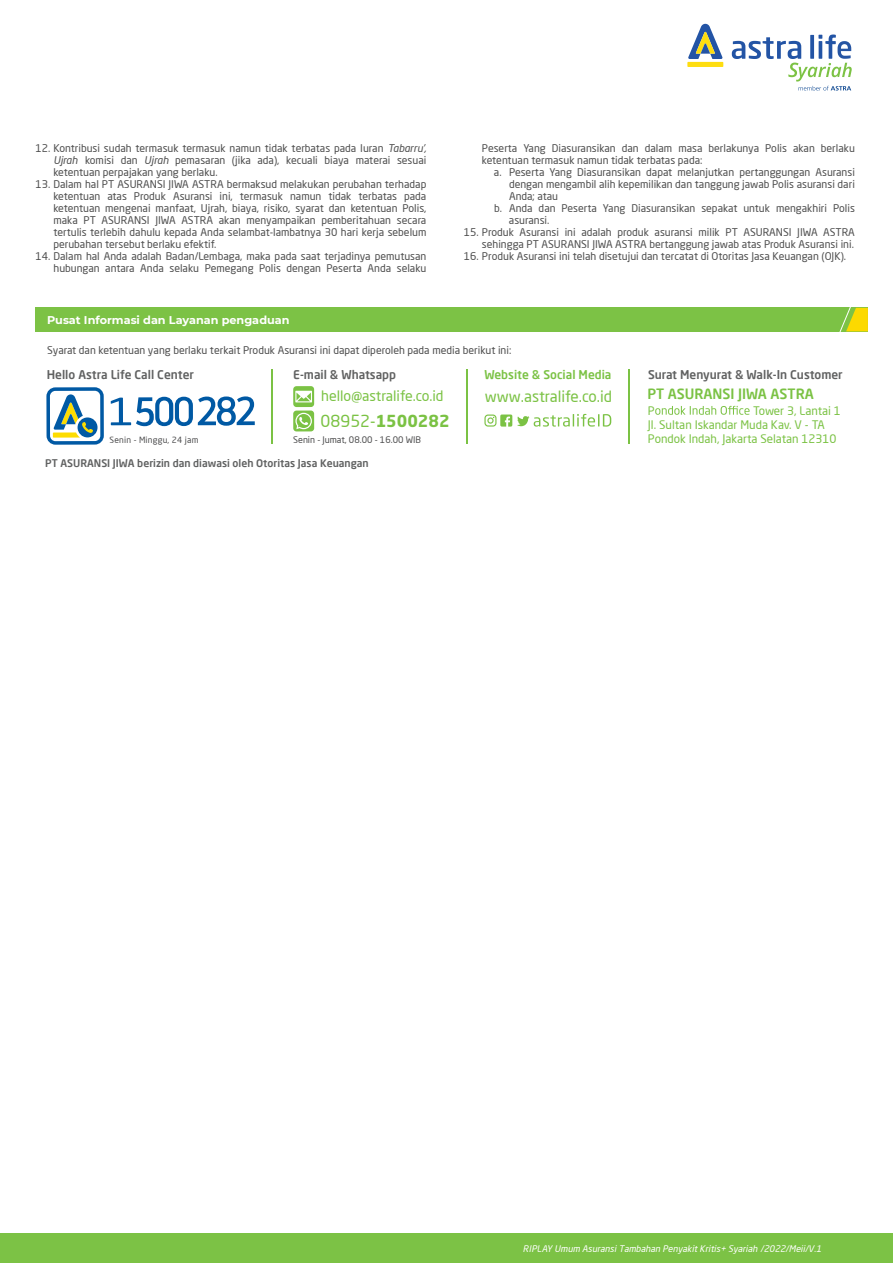
<style>
.page{position:relative;width:893px;height:1263px;background:#fff}
.page>*{position:absolute;margin:0;border:0;box-sizing:border-box;transform-origin:0 0}
.t1{font:700 16.35px "Neo Sans Pro";color:#7bc244}
.t2{font:15.3px "Neo Sans Pro";color:#7bc244}
.t3{font:14.1px "Neo Sans Pro";color:#7bc244}
.t4{font:500 13.95px "Neo Sans Pro";color:#7bc244}
.t5{font:500 11.85px "Neo Sans Pro";color:#606161}
.t6{font:500 11.85px "Neo Sans Pro";color:#7bc244}
.t7{font:11.55px/14.2px "Neo Sans Pro";color:#7bc244}
.t8{font:700 11.25px "Montserrat";color:#fff}
.t9{font:10.5px/12px "Neo Sans Pro";color:#4f4f4f;text-align:justify}
.t10{font:500 10.5px "Neo Sans Pro";color:#606161}
.t11{font:italic 9px "Neo Sans Pro";color:#fff}
.t12{font:9px "Neo Sans Pro";color:#4e4e4f}
.t13{font:8.4px "Neo Sans Pro";letter-spacing:.025em;color:#4e4e4f}
.s1{font-style:italic}
.s2{font-weight:400}
</style>
<div class="page">
<div style="left:0;top:1234px;width:893px;height:29px;background:#7cc245"></div>
<div style="left:687px;top:62px;width:36px;height:5px;background:#fedd10"></div>
<svg style="left:688px;top:24px;width:35px;height:35px"></svg>
<svg style="left:732px;top:35px;width:120px;height:56px"></svg>
<div style="left:35px;top:307px;width:833px;height:24px;background:#7cc245"></div>
<svg style="left:840px;top:308px;width:28px;height:23px"></svg>
<svg style="left:655px;top:406px;width:94px;height:9px"></svg>
<hr style="left:629px;top:369px;width:1px;height:74px;background:#7bc244">
<hr style="left:272px;top:369px;width:1px;height:74px;background:#7bc244">
<hr style="left:466px;top:369px;width:1px;height:74px;background:#7bc244">
<svg style="left:46px;top:387px;width:58px;height:58px"></svg>
<svg style="left:111px;top:396px;width:144px;height:30px"></svg>
<svg style="left:484px;top:414px;width:127px;height:13px"></svg>
<div style="left:293px;top:410px;width:21px;height:21px;background:#7bc244;border-radius:3px"></div>
<svg style="left:295px;top:413px;width:17px;height:16px"></svg>
<svg style="left:293px;top:386px;width:21px;height:21px"></svg>
<svg style="left:295px;top:391px;width:17px;height:11px"></svg>
<p class="t9" style="left:53px;top:142px;width:374px;text-indent:-18px">12. Kontribusi sudah termasuk termasuk namun tidak terbatas pada Iuran <span class="s1">Tabarru’, Ujrah</span> komisi dan <span class="s1">Ujrah</span> pemasaran (jika ada), kecuali biaya materai sesuai ketentuan perpajakan yang berlaku.</p>
<p class="t9" style="left:53px;top:178px;width:375px;text-indent:-18px">13. Dalam hal PT ASURANSI JIWA ASTRA bermaksud melakukan perubahan terhadap ketentuan atas Produk Asuransi ini, termasuk namun tidak terbatas pada ketentuan mengenai manfaat, Ujrah, biaya, risiko, syarat dan ketentuan Polis, maka PT ASURANSI JIWA ASTRA akan menyampaikan pemberitahuan secara tertulis terlebih dahulu kepada Anda selambat-lambatnya 30 hari kerja sebelum perubahan tersebut berlaku efektif.</p>
<p class="t9" style="left:35px;top:250px;width:392px;text-align:right">14. Dalam hal Anda adalah Badan/Lembaga, maka pada saat terjadinya pemutusan hubungan antara Anda selaku Pemegang Polis dengan Peserta Anda selaku</p>
<p class="t9" style="left:482px;top:142px;width:374px">Peserta Yang Diasuransikan dan dalam masa berlakunya Polis akan berlaku ketentuan termasuk namun tidak terbatas pada:</p>
<p class="t9" style="left:494px;top:166px;width:362px">a. Peserta Yang Diasuransikan dapat melanjutkan pertanggungan Asuransi</p>
<p class="t9" style="left:509px;top:178px;width:347px">dengan mengambil alih kepemilikan dan tanggung jawab Polis asuransi dari</p>
<p class="t9" style="left:509px;top:190px;width:51px">Anda; atau</p>
<p class="t9" style="left:494px;top:202px;width:362px">b. Anda dan Peserta Yang Diasuransikan sepakat untuk mengakhiri Polis</p>
<p class="t9" style="left:509px;top:214px;width:42px">asuransi.</p>
<p class="t9" style="left:464px;top:226px;width:392px;text-align:right">15. Produk Asuransi ini adalah produk asuransi milik PT ASURANSI JIWA ASTRA sehingga PT ASURANSI JIWA ASTRA bertanggung jawab atas Produk Asuransi ini.</p>
<p class="t9" style="left:464px;top:250px;width:384px">16. Produk Asuransi ini telah disetujui dan tercatat di Otoritas Jasa Keuangan (OJK).</p>
<p class="t8" style="left:47px;top:312px;width:244px">Pusat Informasi dan Layanan pengaduan</p>
<p class="t9" style="left:47px;top:344px;width:466px">Syarat dan ketentuan yang berlaku terkait Produk Asuransi ini dapat diperoleh pada media berikut ini:</p>
<p class="t5" style="left:47px;top:367px;width:149px">Hello Astra Life Call Center</p>
<p class="t13" style="left:110px;top:435px;width:90px">Senin - Minggu, 24 jam</p>
<p class="t5" style="left:293px;top:367px;width:104px">E-mail &amp; Whatsapp</p>
<h3 class="t3" style="left:321px;top:387px;width:124px">hello@astralife.co.id</h3>
<h1 class="t1" style="left:321px;top:410px;width:131px"><span class="s2">08952-</span>1500282</h1>
<p class="t12" style="left:293px;top:434px;width:129px">Senin - Jumat, 08.00 - 16.00 WIB</p>
<p class="t10" style="left:45px;top:456px;width:325px">PT ASURANSI JIWA berizin dan diawasi oleh Otoritas Jasa Keuangan</p>
<p class="t6" style="left:484px;top:367px;width:128px">Website &amp; Social Media</p>
<h2 class="t2" style="left:485px;top:387px;width:129px">www.astralife.co.id</h2>
<p class="t5" style="left:648px;top:367px;width:196px">Surat Menyurat &amp; Walk-In Customer</p>
<p class="t7" style="left:648px;top:403px;width:8px">P</p>
<h3 class="t4" style="left:648px;top:385px;width:168px">PT ASURANSI JIWA ASTRA</h3>
<p class="t7" style="left:648px;top:403px;width:194px;text-indent:105px">Tower 3, Lantai 1<br>Jl. Sultan Iskandar Muda Kav. V - TA<br>Pondok Indah, Jakarta Selatan 12310</p>
<p class="t11" style="left:523px;top:1243px;width:302px">RIPLAY Umum Asuransi Tambahan PenyakitKritis+ Syariah /2022/Meii/V.1</p>
</div>
